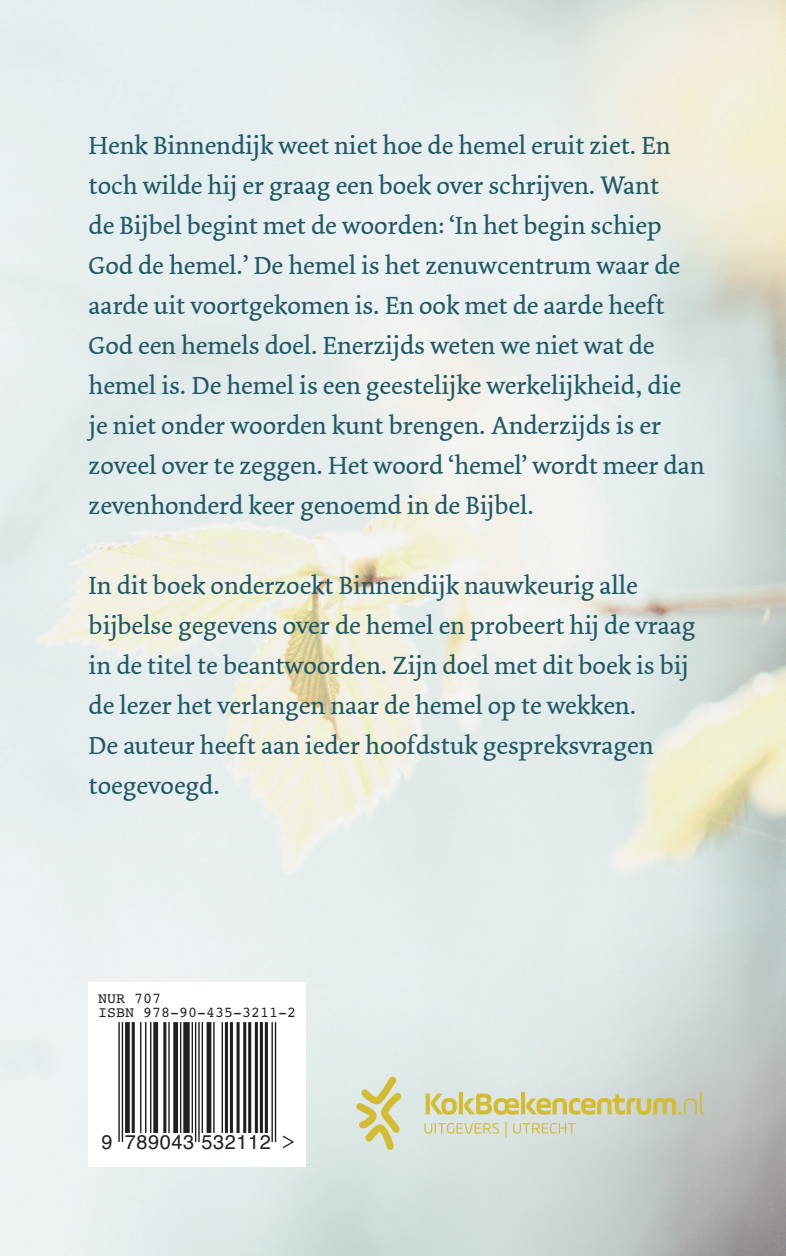
<style>
.page{position:relative;width:786px;height:1256px;background:#fff}
.page>*{position:absolute;margin:0;border:0;box-sizing:border-box;transform-origin:0 0}
.t1{font:26px/40px "Dolly";color:#1b5766}
.t2{font:20px "Helvetica";letter-spacing:.025em;color:#231f20}
.t3{font:15px "Courier";color:#231f20}
</style>
<div class="page">
<img style="left:0;top:0;width:786px;height:1255px">
<div style="left:89px;top:981px;width:217px;height:185px;background:#fff"></div>
<hr style="left:122px;top:1022px;width:1px;height:119px;background:#231f20">
<hr style="left:118px;top:1022px;width:2px;height:119px;background:#231f20">
<div style="left:125px;top:1022px;width:5px;height:110px;background:#231f20"></div>
<hr style="left:132px;top:1022px;width:3px;height:110px;background:#231f20">
<hr style="left:150px;top:1022px;width:1px;height:110px;background:#231f20">
<hr style="left:145px;top:1022px;width:1px;height:110px;background:#231f20">
<hr style="left:140px;top:1022px;width:1px;height:110px;background:#231f20">
<div style="left:153px;top:1022px;width:5px;height:110px;background:#231f20"></div>
<hr style="left:163px;top:1022px;width:3px;height:110px;background:#231f20">
<hr style="left:168px;top:1022px;width:2px;height:110px;background:#231f20">
<div style="left:173px;top:1022px;width:5px;height:110px;background:#231f20"></div>
<hr style="left:180px;top:1022px;width:1px;height:110px;background:#231f20">
<div style="left:183px;top:1022px;width:7px;height:110px;background:#231f20"></div>
<hr style="left:202px;top:1022px;width:1px;height:110px;background:#231f20">
<hr style="left:198px;top:1022px;width:2px;height:119px;background:#231f20">
<hr style="left:195px;top:1022px;width:1px;height:119px;background:#231f20">
<hr style="left:192px;top:1022px;width:1px;height:110px;background:#231f20">
<hr style="left:207px;top:1022px;width:4px;height:110px;background:#231f20">
<hr style="left:221px;top:1022px;width:2px;height:110px;background:#231f20">
<hr style="left:213px;top:1022px;width:2px;height:110px;background:#231f20">
<hr style="left:265px;top:1022px;width:3px;height:110px;background:#231f20">
<hr style="left:260px;top:1022px;width:3px;height:110px;background:#231f20">
<hr style="left:255px;top:1022px;width:3px;height:110px;background:#231f20">
<hr style="left:248px;top:1022px;width:3px;height:110px;background:#231f20">
<hr style="left:243px;top:1022px;width:3px;height:110px;background:#231f20">
<svg style="left:236px;top:1022px;width:4px;height:110px"></svg>
<hr style="left:230px;top:1022px;width:3px;height:110px;background:#231f20">
<hr style="left:225px;top:1022px;width:3px;height:110px;background:#231f20">
<hr style="left:275px;top:1022px;width:1px;height:119px;background:#231f20">
<hr style="left:271px;top:1022px;width:2px;height:119px;background:#231f20">
<svg style="left:282px;top:1135px;width:12px;height:14px"></svg>
<svg style="left:425px;top:1091px;width:279px;height:23px;background:#d2cf96"></svg>
<svg style="left:424px;top:1122px;width:75px;height:11px"></svg>
<svg style="left:505px;top:1121px;width:1px;height:16px"></svg>
<svg style="left:513px;top:1122px;width:63px;height:11px"></svg>
<svg style="left:356px;top:1076px;width:45px;height:73px;background:#d8d7a3"></svg>
<p class="t1" style="left:89px;top:126px;width:617px">Henk Binnendijk weet niet hoe de hemel eruit ziet. En toch wilde hij er graag een boek over schrijven. Want<br>de Bijbel begint met de woorden: ‘In het begin schiep God de hemel.’ De hemel is het zenuwcentrum waar de aarde uit voortgekomen is. En ook met de aarde heeft God een hemels doel. Enerzijds weten we niet wat de hemel is. De hemel is een geestelijke werkelijkheid, die je niet onder woorden kunt brengen. Anderzijds is er zoveel over te zeggen. Het woord ‘hemel’ wordt meer dan zevenhonderd keer genoemd in de Bijbel.</p>
<p class="t1" style="left:89px;top:566px;width:608px">In dit boek onderzoekt Binnendijk nauwkeurig alle bijbelse gegevens over de hemel en probeert hij de vraag in de titel te beantwoorden. Zijn doel met dit boek is bij de lezer het verlangen naar de hemel op te wekken.<br>De auteur heeft aan ieder hoofdstuk gespreksvragen toegevoegd.</p>
<p class="t3" style="left:98px;top:987px;width:64px">NUR 707</p>
<p class="t3" style="left:98px;top:1000px;width:199px">ISBN 978-90-435-3211-2</p>
<p class="t2" style="left:102px;top:1126px;width:171px">9 789043 532112</p>
</div>
